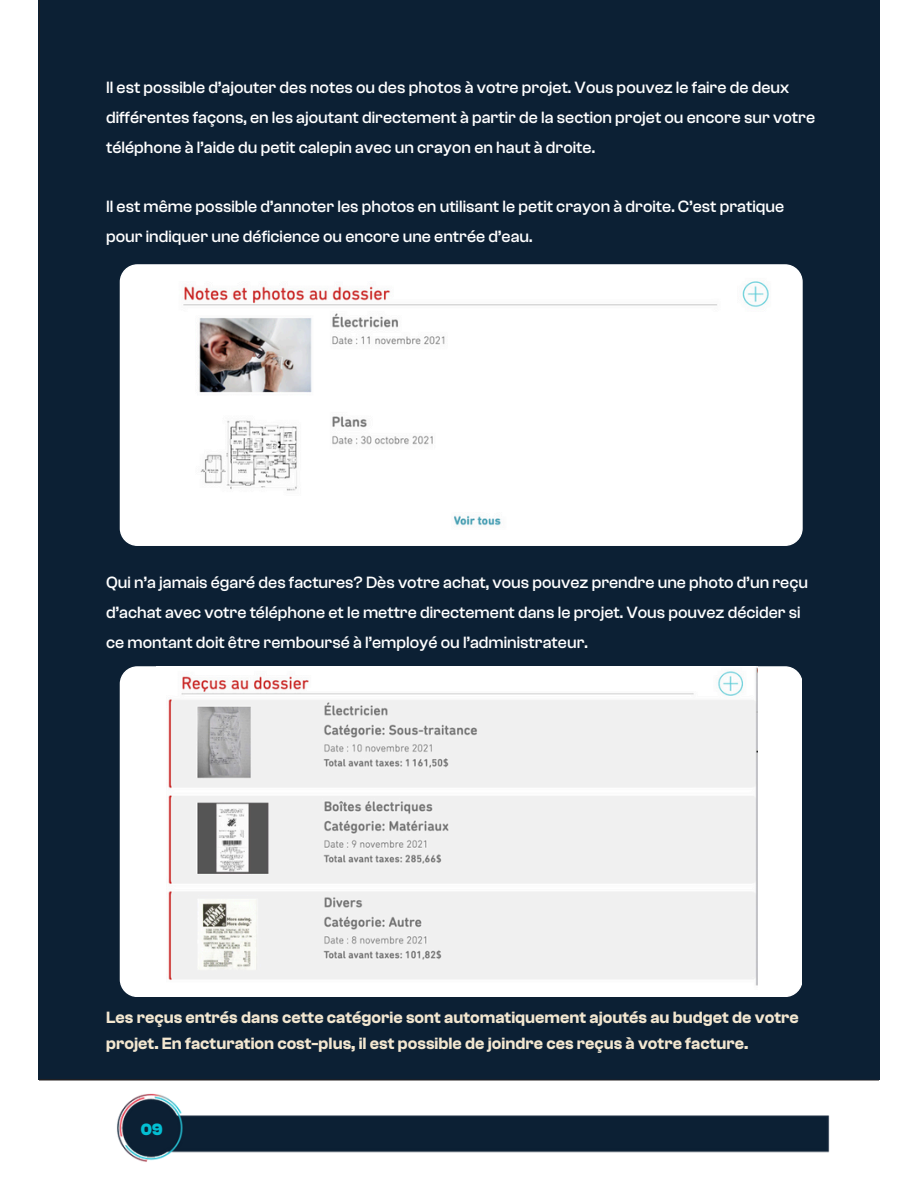
<style>
.page{position:relative;width:918px;height:1188px;background:#fff}
.page>*{position:absolute;margin:0;border:0;box-sizing:border-box;transform-origin:0 0}
.t1{font:500 16.95px/29.7px "Clash Grotesk";color:#fff}
.t2{font:600 16.95px/26.4px "Clash Grotesk";color:#f3e7d0}
.t3{font:700 16.95px "Clash Grotesk";color:#03bfd3}
</style>
<div class="page">
<div style="left:39px;top:0;width:840px;height:1081px;background:#0c2034"></div>
<svg style="left:120px;top:264px;width:683px;height:282px"></svg>
<svg style="left:120px;top:666px;width:682px;height:331px;fill:#f0f0f0"></svg>
<img style="left:117px;top:1093px;width:713px;height:69px">
<p class="t1" style="left:106px;top:73px;width:711px">Il est possible d’ajouter des notes ou des photos à votre projet. Vous pouvez le faire de deux différentes façons, en les ajoutant directement à partir de la section projet ou encore sur votre téléphone à l’aide du petit calepin avec un crayon en haut à droite.</p>
<p class="t1" style="left:106px;top:192px;width:680px">Il est même possible d’annoter les photos en utilisant le petit crayon à droite. C’est pratique pour indiquer une déficience ou encore une entrée d’eau.</p>
<p class="t1" style="left:106px;top:568px;width:703px">Qui n’a jamais égaré des factures? Dès votre achat, vous pouvez prendre une photo d’un reçu d’achat avec votre téléphone et le mettre directement dans le projet. Vous pouvez décider si ce montant doit être remboursé à l’employé ou l’administrateur.</p>
<h1 class="t2" style="left:106px;top:1004px;width:694px">Les reçus entrés dans cette catégorie sont automatiquement ajoutés au budget de votre projet. En facturation cost-plus, il est possible de joindre ces reçus à votre facture.</h1>
<h1 class="t3" style="left:141px;top:1120px;width:23px">09</h1>
</div>
